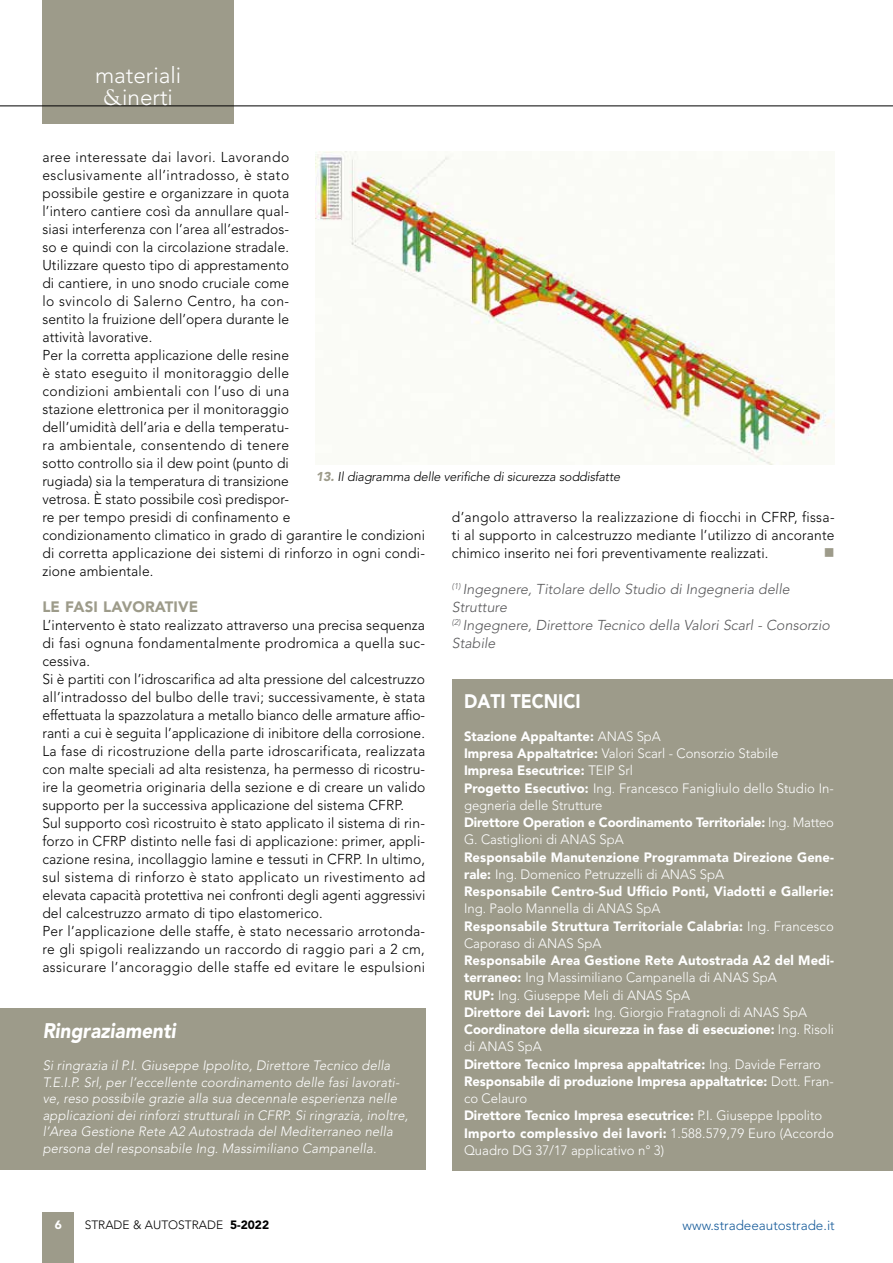
<style>
.page{position:relative;width:893px;height:1263px;background:#fff}
.page>*{position:absolute;margin:0;border:0;box-sizing:border-box;transform-origin:0 0}
.t1{font:300 22.5px/22.5px "Avenir";color:#fff;text-align:center}
.t2{font:italic 900 21px "Avenir";color:#fff;scale:.9 1}
.t3{font:900 19.5px "Avenir";color:#fff;scale:.9 1}
.t4{font:900 15px "Avenir";letter-spacing:.01em;color:#9d9b8a}
.t5{font:15px "Wingdings";color:#9d9b8a}
.t6{font:300 14.25px/18px "Avenir";letter-spacing:.01em;color:#000}
.t7{font:italic 300 14.25px/18px "Avenir";color:#58585a}
.t8{font:900 13.5px/17.2px "Avenir";letter-spacing:.005em;color:#fff}
.t9{font:300 13.5px/17.2px "Avenir";color:#fff}
.t10{font:italic 300 13.5px/16.5px "Avenir";letter-spacing:.01em;color:#fff}
.t11{font:300 13.5px "Avenir";color:#165b9a}
.t12{font:italic 300 12.75px "Avenir";letter-spacing:-.015em;color:#000}
.t13{font:300 12px "Avenir";color:#000}
.t14{font:900 12px "Avenir";color:#fff}
.s1{font-family:"Goudy Std";font-weight:400}
.s2{font-weight:900;color:#9d9b8a}
.s3{font-weight:900}
.s4{font-weight:300}
</style>
<div class="page">
<div style="left:43px;top:0;width:191px;height:124px;background:#9d9b8a"></div>
<hr style="left:0;top:106px;width:893px;height:1px;background:#000">
<div style="left:42px;top:1212px;width:32px;height:51px;background:#9d9b8a"></div>
<div style="left:452px;top:679px;width:441px;height:491px;background:#9d9b8a"></div>
<div style="left:0;top:1008px;width:425px;height:162px;background:#9d9b8a"></div>
<img style="left:316px;top:151px;width:519px;height:313px">
<h1 class="t1" style="left:95px;top:64px;width:88px">materiali <span class="s1">&amp;</span>inerti</h1>
<p class="t6" style="left:42px;top:148px;width:384px">aree interessate dai lavori. Lavorando<br>esclusivamente all’intradosso, è stato<br>possibile gestire e organizzare in quota<br>l’intero cantiere così da annullare qual-<br>siasi interferenza con l’area all’estrados-<br>so e quindi con la circolazione stradale.<br>Utilizzare questo tipo di apprestamento<br>di cantiere, in uno snodo cruciale come<br>lo svincolo di Salerno Centro, ha con-<br>sentito la fruizione dell’opera durante le<br>attività lavorative.<br>Per la corretta applicazione delle resine<br>è stato eseguito il monitoraggio delle<br>condizioni ambientali con l’uso di una<br>stazione elettronica per il monitoraggio<br>dell’umidità dell’aria e della temperatu-<br>ra ambientale, consentendo di tenere<br>sotto controllo sia il dew point (punto di<br>rugiada) sia la temperatura di transizione<br>vetrosa. È stato possibile così predispor-<br>re per tempo presidi di confinamento e<br>condizionamento climatico in grado di garantire le condizioni di corretta applicazione dei sistemi di rinforzo in ogni condi&shy;zione ambientale.</p>
<p class="t4" style="left:42px;top:598px;width:157px">LE FASI LAVORATIVE</p>
<p class="t6" style="left:42px;top:616px;width:384px">L’intervento è stato realizzato attraverso una precisa sequenza di fasi ognuna fondamentalmente prodromica a quella suc&shy;cessiva.<br>Si è partiti con l’idroscarifica ad alta pressione del calcestruzzo all’intradosso del bulbo delle travi; successivamente, è stata effettuata la spazzolatura a metallo bianco delle armature affio&shy;ranti a cui è seguita l’applicazione di inibitore della corrosione.<br>La fase di ricostruzione della parte idroscarificata, realizzata con malte speciali ad alta resistenza, ha permesso di ricostru&shy;ire la geometria originaria della sezione e di creare un valido supporto per la successiva applicazione del sistema CFRP.<br>Sul supporto così ricostruito è stato applicato il sistema di rin&shy;forzo in CFRP distinto nelle fasi di applicazione: primer, appli&shy;cazione resina, incollaggio lamine e tessuti in CFRP. In ultimo, sul sistema di rinforzo è stato applicato un rivestimento ad elevata capacità protettiva nei confronti degli agenti aggressivi del calcestruzzo armato di tipo elastomerico.<br>Per l’applicazione delle staffe, è stato necessario arrotonda&shy;re gli spigoli realizzando un raccordo di raggio pari a 2 cm, assicurare l’ancoraggio delle staffe ed evitare le espulsioni</p>
<p class="t12" style="left:316px;top:469px;width:306px"><span class="s2">13.</span> Il diagramma delle verifiche di sicurezza soddisfatte</p>
<p class="t6" style="left:452px;top:508px;width:384px;text-align:justify">d’angolo attraverso la realizzazione di fiocchi in CFRP, fissa&shy;ti al supporto in calcestruzzo mediante l’utilizzo di ancorante chimico inserito nei fori preventivamente realizzati.</p>
<p class="t5" style="left:824px;top:545px;width:12px">■</p>
<p class="t7" style="left:452px;top:580px;width:379px"><sup>(1)</sup> Ingegnere, Titolare dello Studio di Ingegneria delle Strutture<br><sup>(2)</sup> Ingegnere, Direttore Tecnico della Valori Scarl - Consorzio Stabile</p>
<h3 class="t3" style="left:464px;top:689px;width:131px">DATI TECNICI</h3>
<p class="t9" style="left:464px;top:727px;width:372px"><span class="s3">Stazione Appaltante:</span> ANAS SpA<br><span class="s3">Impresa Appaltatrice:</span> Valori Scarl - Consorzio Stabile<br><span class="s3">Impresa Esecutrice:</span> TEIP Srl<br><span class="s3">Progetto Esecutivo:</span> Ing. Francesco Fanigliulo dello Studio In&shy;gegneria delle Strutture<br><span class="s3">Direttore Operation e Coordinamento Territoriale:</span> Ing. Matteo G. Castiglioni di ANAS SpA</p>
<p class="t8" style="left:464px;top:848px;width:371px">Responsabile Manutenzione Programmata Direzione Gene&shy;rale: <span class="s4">Ing. Domenico Petruzzelli di ANAS SpA<br></span>Responsabile Centro-Sud Ufficio Ponti, Viadotti e Gallerie:</p>
<p class="t9" style="left:464px;top:900px;width:371px">Ing. Paolo Mannella di ANAS SpA<br><span class="s3">Responsabile Struttura Territoriale Calabria:</span> Ing. Francesco<br>Caporaso di ANAS SpA</p>
<p class="t8" style="left:464px;top:952px;width:371px">Responsabile Area Gestione Rete Autostrada A2 del Medi&shy;terraneo: <span class="s4">Ing Massimiliano Campanella di ANAS SpA<br></span>RUP: <span class="s4">Ing. Giuseppe Meli di ANAS SpA<br></span>Direttore dei Lavori: <span class="s4">Ing. Giorgio Fratagnoli di ANAS SpA </span>Coordinatore della sicurezza in fase di esecuzione: <span class="s4">Ing. Risoli di ANAS SpA<br></span>Direttore Tecnico Impresa appaltatrice: <span class="s4">Ing. Davide Ferraro </span>Responsabile di produzione Impresa appaltatrice: <span class="s4">Dott. Fran&shy;co Celauro<br></span>Direttore Tecnico Impresa esecutrice: <span class="s4">P.I. Giuseppe Ippolito </span>Importo complessivo dei lavori: <span class="s4">1.588.579,79 Euro (Accordo Quadro DG 37/17 applicativo n° 3)</span></p>
<h2 class="t2" style="left:43px;top:1018px;width:149px">Ringraziamenti</h2>
<p class="t10" style="left:43px;top:1057px;width:367px">Si ringrazia il P.I. Giuseppe Ippolito, Direttore Tecnico della T.E.I.P. Srl, per l’eccellente coordinamento delle fasi lavorati&shy;ve, reso possibile grazie alla sua decennale esperienza nelle applicazioni dei rinforzi strutturali in CFRP. Si ringrazia, inoltre, l’Area Gestione Rete A2 Autostrada del Mediterraneo nella persona del responsabile Ing. Massimiliano Campanella.</p>
<p class="t14" style="left:55px;top:1217px;width:9px">6</p>
<p class="t13" style="left:85px;top:1217px;width:186px">STRADE &amp; AUTOSTRADE <span class="s3">5-2022</span></p>
<p class="t11" style="left:683px;top:1217px;width:154px">www.stradeeautostrade.it</p>
</div>
